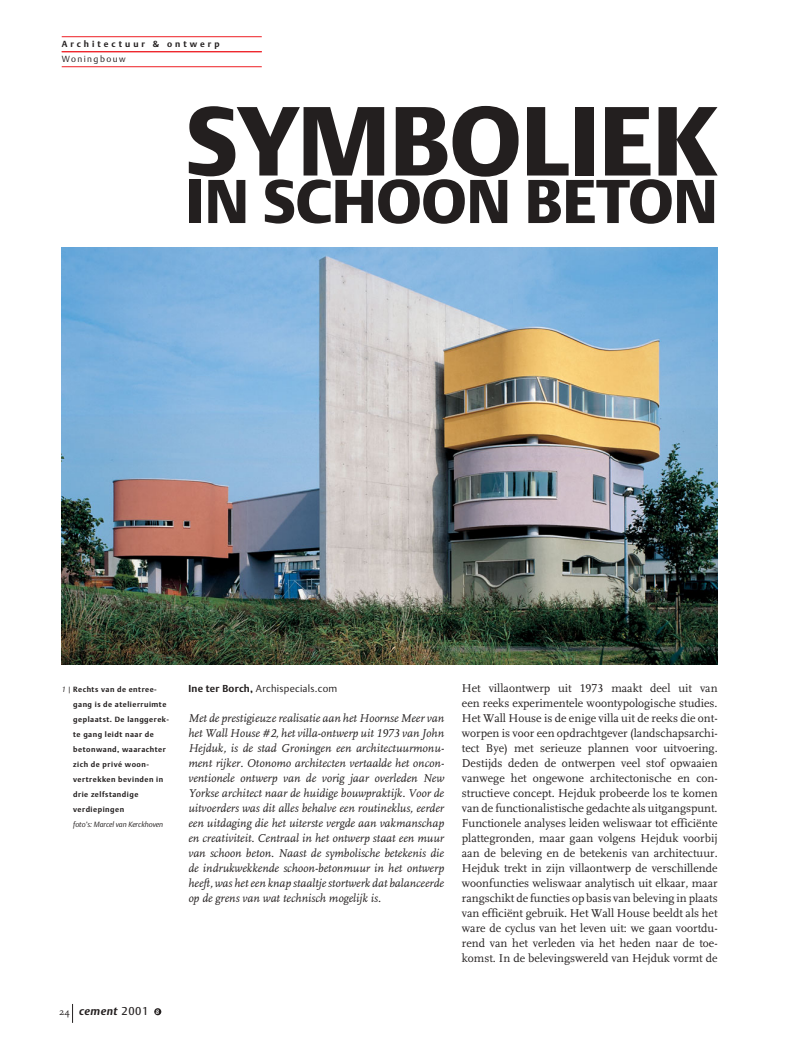
<style>
.page{position:relative;width:798px;height:1053px;background:#fff}
.page>*{position:absolute;margin:0;border:0;box-sizing:border-box;transform-origin:0 0}
.t1{font:96.88px "DTL Argo T Black";letter-spacing:.005em;color:#231f1f}
.t2{font:61px "DTL Argo T Black";letter-spacing:.01em;color:#231f1f}
.t3{font:11.88px/15px "FF Scala";color:#231f1f;text-align:justify}
.t4{font:italic 11.88px/15px "FF Scala";color:#231f1f;text-align:justify}
.t5{font:italic 700 11.25px "DTL Argo T";letter-spacing:.04em;color:#231f1f}
.t6{font:10px "DTL Argo T Light";letter-spacing:.03em;color:#231f1f}
.t7{font:700 8.75px "DTL Argo T";letter-spacing:.34em;color:#231f1f}
.t8{font:8.75px "DTL Argo T Light";letter-spacing:.165em;color:#231f1f}
.t9{font:700 7.5px/15px "DTL Argo T";letter-spacing:.07em;color:#231f1f}
.t10{font:italic 7.5px "DTL Argo T Light";letter-spacing:-.01em;color:#231f1f}
.s1{font-family:"DTL Argo T Light";font-weight:400;font-style:italic}
.s2{font-family:"FF Scala Caps";font-weight:400;font-style:normal;font-size:10px}
.s3{font-weight:400;font-style:normal}
.s4{font-size:6.25px;color:#fff}
.s5{font-family:"DTL Argo T";font-weight:700}
.s6{font-family:"Scala Figures"}
</style>
<div class="page">
<hr style="left:62px;top:36px;width:200px;height:1px;background:#ee1e24">
<hr style="left:62px;top:51px;width:200px;height:1px;background:#ee1e24">
<hr style="left:62px;top:66px;width:200px;height:1px;background:#ee1e24">
<div style="left:154px;top:1008px;width:7px;height:7px;background:#231f1f;border-radius:50%"></div>
<svg style="left:72px;top:1004px;width:1px;height:18px"></svg>
<img style="left:62px;top:247px;width:655px;height:417px">
<p class="t7" style="left:62px;top:40px;width:159px">Architectuur &amp; ontwerp</p>
<p class="t8" style="left:62px;top:55px;width:65px">Woningbouw</p>
<h1 class="t1" style="left:186px;top:100px;width:533px">SYMBOLIEK</h1>
<h2 class="t2" style="left:186px;top:176px;width:533px">IN SCHOON BETON</h2>
<p class="t9" style="left:73px;top:681px;width:97px;text-indent:-12px"><span class="s1">1 |</span> Rechts van de entree&shy;gang is de atelierruimte geplaatst. De langgerek&shy;te gang leidt naar de betonwand, waarachter zich de privé woon&shy;vertrekken bevinden in drie zelfstandige verdiepingen</p>
<p class="t10" style="left:73px;top:820px;width:91px">foto’s: Marcel van Kerckhoven</p>
<p class="t5" style="left:59px;top:1006px;width:101px"><span class="s2">24</span> cement <span class="s3">2001</span> <span class="s4">8</span></p>
<p class="t6" style="left:188px;top:683px;width:150px"><span class="s5">Ine ter Borch,</span> Archispecials.com</p>
<p class="t4" style="left:188px;top:711px;width:257px">Met de prestigieuze realisatie aan het Hoornse Meer van het Wall House #<span class="s6">2</span>, het villa-ontwerp uit <span class="s6">1973</span> van John Hejduk, is de stad Groningen een architectuurmonu&shy;ment rijker. Otonomo architecten vertaalde het oncon&shy;ventionele ontwerp van de vorig jaar overleden New Yorkse architect naar de huidige bouwpraktijk. Voor de uitvoerders was dit alles behalve een routineklus, eerder een uitdaging die het uiterste vergde aan vakmanschap en creativiteit. Centraal in het ontwerp staat een muur van schoon beton. Naast de symbolische betekenis die de indrukwekkende schoon-betonmuur in het ontwerp heeft, was het een knap staaltje stortwerk dat balanceerde op de grens van wat technisch mogelijk is.</p>
<p class="t3" style="left:462px;top:681px;width:257px">Het villaontwerp uit <span class="s6">1973</span> maakt deel uit van een reeks experimentele woontypologische studies.<br>Het Wall House is de enige villa uit de reeks die ont&shy;worpen is voor een opdrachtgever (landschapsarchi&shy;tect Bye) met serieuze plannen voor uitvoering.<br>Destijds deden de ontwerpen veel stof opwaaien vanwege het ongewone architectonische en con&shy;structieve concept. Hejduk probeerde los te komen van de functionalistische gedachte als uitgangspunt.<br>Functionele analyses leiden weliswaar tot efficiënte plattegronden, maar gaan volgens Hejduk voorbij aan de beleving en de betekenis van architectuur.<br>Hejduk trekt in zijn villaontwerp de verschillende woonfuncties weliswaar analytisch uit elkaar, maar rangschikt de functies op basis van beleving in plaats van efficiënt gebruik. Het Wall House beeldt als het ware de cyclus van het leven uit: we gaan voortdu&shy;rend van het verleden via het heden naar de toe&shy;komst. In de belevingswereld van Hejduk vormt de</p>
</div>
